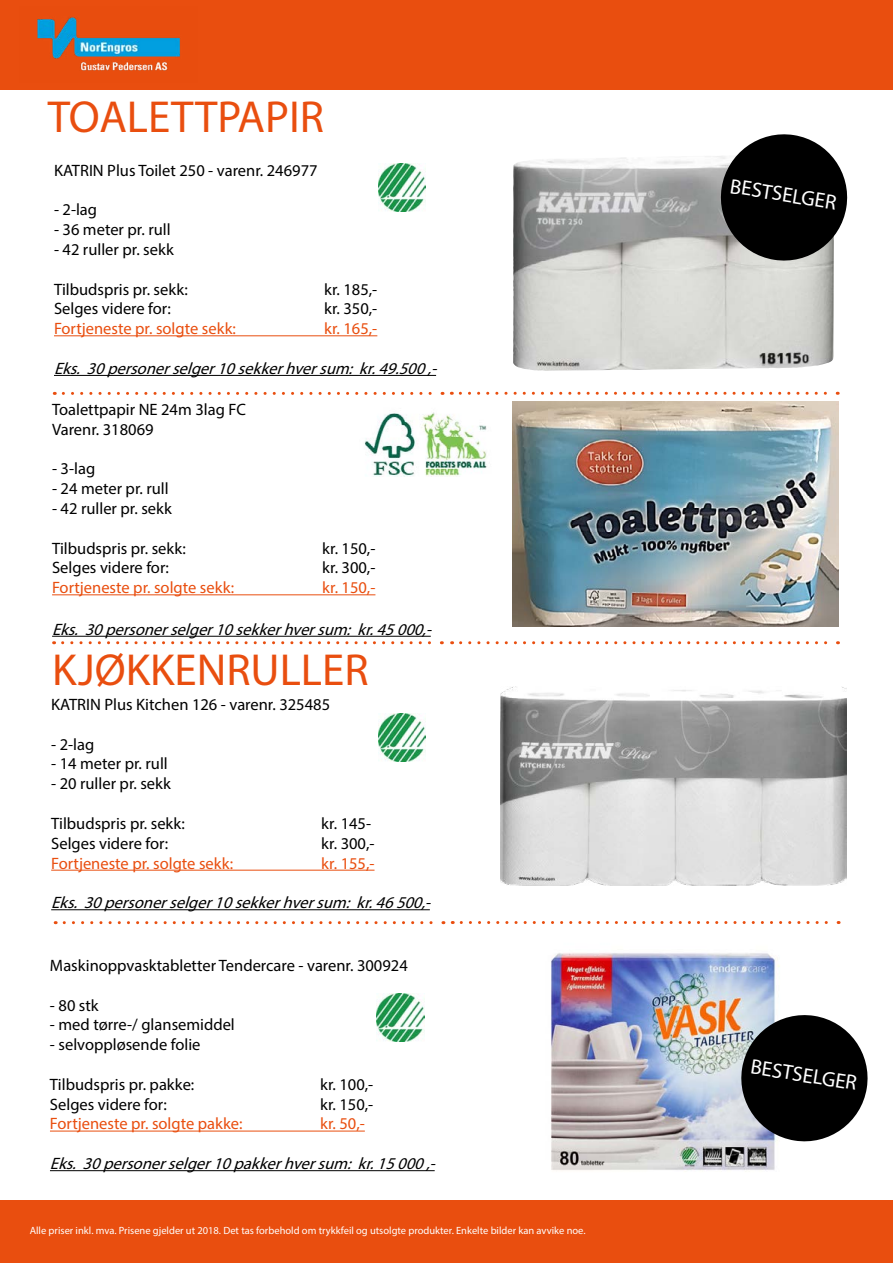
<style>
.page{position:relative;width:893px;height:1263px;background:#fff}
.page>*{position:absolute;margin:0;border:0;box-sizing:border-box;transform-origin:0 0}
.t1{font:45px "Myriad Pro";color:#e94e0f}
.t2{font:21px "Myriad Pro";color:#fff}
.t3{font:16.5px/19.8px "Myriad Pro";color:#000}
.t4{font:italic 16.5px "Myriad Pro";color:#000}
.t5{font:16.5px "Myriad Pro";color:#e94e0f}
.t6{font:10.5px "Myriad Pro";color:#fff}
</style>
<div class="page">
<div style="left:1px;top:1200px;width:892px;height:62px;background:#e94e0f"></div>
<div style="left:1px;top:0;width:892px;height:89px;background:#e94e0f"></div>
<hr style="left:54px;top:335px;width:323px;height:1px;background:#e94e0f">
<hr style="left:54px;top:375px;width:382px;height:1px;background:#000">
<img style="left:513px;top:156px;width:321px;height:215px">
<img style="left:378px;top:163px;width:48px;height:48px">
<img style="left:500px;top:686px;width:347px;height:200px">
<hr style="left:51px;top:870px;width:324px;height:1px;background:#e94e0f">
<hr style="left:51px;top:909px;width:379px;height:1px;background:#000">
<img style="left:378px;top:713px;width:48px;height:48px">
<svg style="left:63px;top:641px;width:379px;height:3px"></svg>
<svg style="left:461px;top:641px;width:377px;height:3px"></svg>
<hr style="left:52px;top:594px;width:323px;height:1px;background:#e94e0f">
<hr style="left:52px;top:636px;width:379px;height:1px;background:#000">
<svg style="left:64px;top:921px;width:380px;height:3px"></svg>
<svg style="left:461px;top:921px;width:378px;height:3px"></svg>
<img style="left:512px;top:401px;width:327px;height:226px">
<svg style="left:716px;top:134px;width:132px;height:131px"></svg>
<svg style="left:63px;top:392px;width:380px;height:3px"></svg>
<svg style="left:460px;top:392px;width:378px;height:3px"></svg>
<img style="left:551px;top:953px;width:229px;height:217px">
<hr style="left:50px;top:1131px;width:315px;height:1px;background:#e94e0f">
<hr style="left:50px;top:1170px;width:385px;height:1px;background:#000">
<img style="left:376px;top:994px;width:48px;height:48px">
<svg style="left:737px;top:1010px;width:131px;height:136px"></svg>
<img style="left:364px;top:412px;width:123px;height:64px">
<img style="left:37px;top:17px;width:144px;height:54px">
<h1 class="t1" style="left:48px;top:89px;width:278px">TOALETTPAPIR</h1>
<p class="t3" style="left:54px;top:160px;width:265px">KATRIN Plus Toilet 250 - varenr. 246977</p>
<p class="t3" style="left:54px;top:200px;width:45px">- 2-lag</p>
<p class="t3" style="left:54px;top:219px;width:118px">- 36 meter pr. rull</p>
<p class="t3" style="left:54px;top:239px;width:121px">- 42 ruller pr. sekk</p>
<p class="t3" style="left:54px;top:279px;width:135px">Tilbudspris pr. sekk:</p>
<p class="t3" style="left:324px;top:279px;width:55px">kr. 185,-</p>
<p class="t3" style="left:54px;top:299px;width:118px">Selges videre for:</p>
<p class="t3" style="left:324px;top:299px;width:55px">kr. 350,-</p>
<p class="t5" style="left:54px;top:318px;width:183px">Fortjeneste pr. solgte sekk:</p>
<p class="t5" style="left:324px;top:318px;width:55px">kr. 165,-</p>
<p class="t4" style="left:54px;top:358px;width:390px">Eks.30personerselger10sekkerhversum:kr.49.500,-</p>
<p class="t3" style="left:52px;top:399px;width:195px">Toalettpapir NE 24m 3lag FC<br>Varenr. 318069</p>
<p class="t3" style="left:52px;top:459px;width:45px">- 3-lag</p>
<p class="t3" style="left:52px;top:478px;width:118px">- 24 meter pr. rull</p>
<p class="t3" style="left:52px;top:498px;width:121px">- 42 ruller pr. sekk</p>
<p class="t3" style="left:52px;top:538px;width:135px">Tilbudspris pr. sekk:</p>
<p class="t3" style="left:322px;top:538px;width:55px">kr. 150,-</p>
<p class="t3" style="left:52px;top:558px;width:118px">Selges videre for:</p>
<p class="t3" style="left:322px;top:558px;width:55px">kr. 300,-</p>
<p class="t5" style="left:52px;top:577px;width:183px">Fortjeneste pr. solgte sekk:</p>
<p class="t5" style="left:322px;top:577px;width:55px">kr. 150,-</p>
<p class="t4" style="left:52px;top:619px;width:386px">Eks.30personerselger10sekkerhversum:kr.45000,-</p>
<h1 class="t1" style="left:52px;top:642px;width:318px">KJØKKENRULLER</h1>
<p class="t3" style="left:51px;top:694px;width:280px">KATRIN Plus Kitchen 126 - varenr. 325485</p>
<p class="t3" style="left:51px;top:734px;width:45px">- 2-lag</p>
<p class="t3" style="left:51px;top:754px;width:118px">- 14 meter pr. rull</p>
<p class="t3" style="left:51px;top:774px;width:121px">- 20 ruller pr. sekk</p>
<p class="t3" style="left:51px;top:813px;width:135px">Tilbudspris pr. sekk:</p>
<p class="t3" style="left:321px;top:813px;width:51px">kr. 145-</p>
<p class="t3" style="left:51px;top:833px;width:118px">Selges videre for:</p>
<p class="t3" style="left:321px;top:833px;width:55px">kr. 300,-</p>
<p class="t5" style="left:51px;top:853px;width:183px">Fortjeneste pr. solgte sekk:</p>
<p class="t5" style="left:321px;top:853px;width:55px">kr. 155,-</p>
<p class="t4" style="left:51px;top:892px;width:386px">Eks.30personerselger10sekkerhversum:kr.46500,-</p>
<p class="t3" style="left:50px;top:955px;width:359px">Maskinoppvasktabletter Tendercare - varenr. 300924</p>
<p class="t3" style="left:50px;top:995px;width:50px">- 80 stk</p>
<p class="t3" style="left:50px;top:1015px;width:186px">- med tørre-/ glansemiddel</p>
<p class="t3" style="left:50px;top:1034px;width:152px">- selvoppløsende folie</p>
<p class="t3" style="left:50px;top:1074px;width:146px">Tilbudspris pr. pakke:</p>
<p class="t3" style="left:320px;top:1074px;width:55px">kr. 100,-</p>
<p class="t3" style="left:50px;top:1094px;width:118px">Selges videre for:</p>
<p class="t3" style="left:320px;top:1094px;width:55px">kr. 150,-</p>
<p class="t5" style="left:50px;top:1114px;width:194px">Fortjeneste pr. solgte pakke:</p>
<p class="t5" style="left:320px;top:1114px;width:46px">kr. 50,-</p>
<p class="t4" style="left:50px;top:1153px;width:392px">Eks.30personerselger10pakkerhversum:kr.15000,-</p>
<p class="t6" style="left:30px;top:1224px;width:557px">Alle priser inkl. mva. Prisene gjelder ut 2018. Det tas forbehold om trykkfeil og utsolgte produkter. Enkelte bilder kan avvike noe.</p>
<p class="t2" style="left:732px;top:173px;width:109px;rotate:9deg">BESTSELGER</p>
<p class="t2" style="left:753px;top:1054px;width:109px;rotate:9deg">BESTSELGER</p>
</div>
